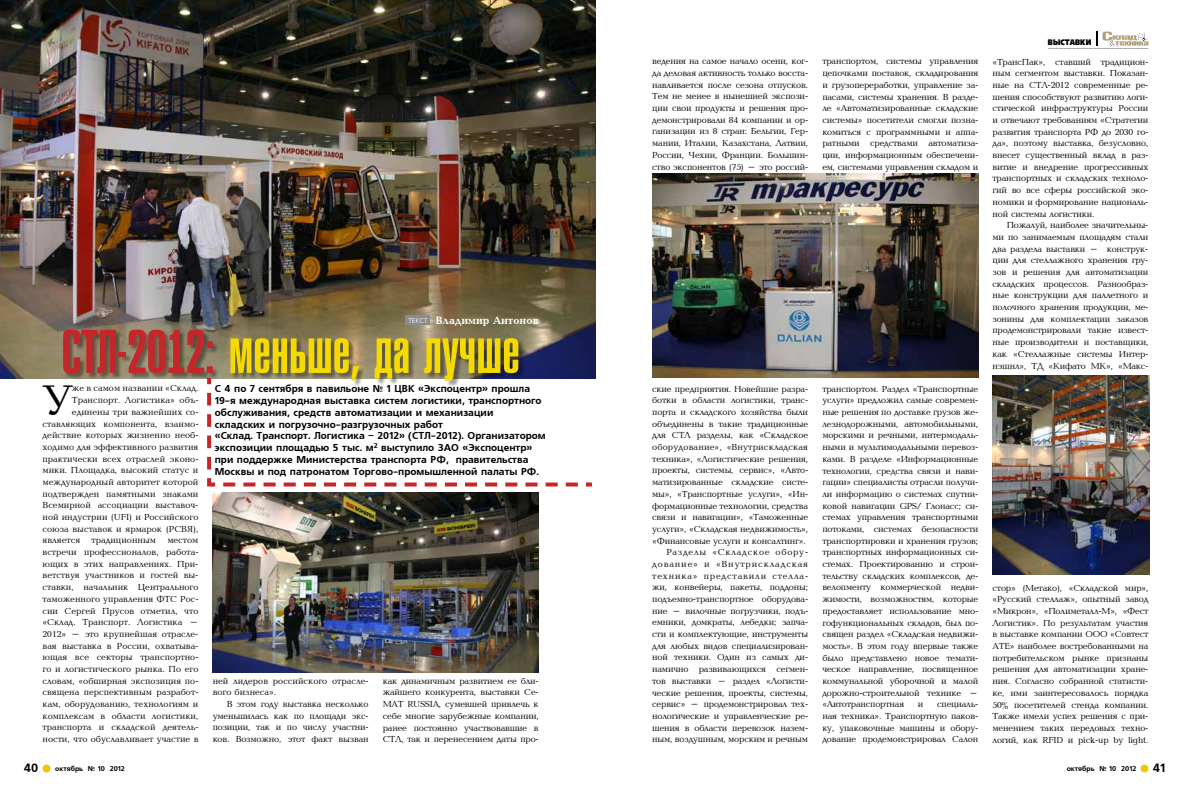
<style>
.page{position:relative;width:1191px;height:800px;background:#fff}
.page>*{position:absolute;margin:0;border:0;box-sizing:border-box;transform-origin:0 0}
.t1{font:56px "Rubrica Xt CTT";color:#f5da00}
.t2{font:43.9px "Baltica CTT";color:#000}
.t3{font:12px "AXP Free Set C Bold";color:#000}
.t4{font:700 11px "Baltica C";color:#fff}
.t5{font:10px/11.8px "AXP Free Set C Bold";color:#000}
.t6{font:9px/11.7px "Baltica CTT";letter-spacing:-.02em;color:#000;text-align:justify}
.t7{font:9px/11.7px "Baltica CTT";color:#000}
.t8{font:8px "Free Set Extra CTT";color:#000;scale:.82 1}
.t9{font:7px "AXP Free Set C Bold";color:#000}
.s1{font-family:"Free Set CTT";font-weight:400;font-size:7px}
.s2{color:#c42629}
</style>
<div class="page">
<div style="left:43px;top:764px;width:7px;height:8px;background:#f1c800;border-radius:50%"></div>
<svg style="left:1048px;top:31px;width:100px;height:18px"></svg>
<div style="left:1140px;top:764px;width:8px;height:8px;background:#f1c800;border-radius:50%"></div>
<img style="left:0;top:0;width:595px;height:378px">
<div style="left:64px;top:330px;width:461px;height:57px;background:#000;opacity:.38"></div>
<div style="left:405px;top:315px;width:25px;height:10px;background:#8b8b8b"></div>
<img style="left:213px;top:492px;width:326px;height:180px">
<img style="left:652px;top:174px;width:326px;height:203px">
<img style="left:992px;top:375px;width:157px;height:199px">
<svg style="left:205px;top:374px;width:391px;height:113px"></svg>
<p class="t4" style="left:408px;top:314px;width:132px"><span class="s1">ТЕКСТ</span> Владимир Антонов</p>
<h1 class="t1" style="left:61px;top:319px;width:460px"><span class="s2">СТЛ-2012:</span> меньше, да лучше</h1>
<p class="t5" style="left:215px;top:383px;width:332px">C 4 по 7 сентября в павильоне № 1 ЦВК «Экспоцентр» прошла 19-я международная выставка систем логистики, транспортного обслуживания, средств автоматизации и механизации складских и погрузочно-разгрузочных работ<br>«Склад. Транспорт. Логистика – 2012» (СТЛ-2012). Организатором экспозиции площадью 5 тыс. м<sup>2</sup> выступило ЗАО «Экспоцентр» при поддержке Министерства транспорта РФ, правительства Москвы и под патронатом Торгово-промышленной палаты РФ.</p>
<h2 class="t2" style="left:43px;top:377px;width:31px">У</h2>
<p class="t7" style="left:72px;top:383px;width:128px">же в самом названии «Склад.</p>
<p class="t7" style="left:72px;top:394px;width:128px">Транспорт. Логистика» объ-</p>
<p class="t7" style="left:72px;top:406px;width:128px">единены три важнейших со-</p>
<p class="t7" style="left:43px;top:418px;width:157px">ставляющих компонента, взаимо-</p>
<p class="t7" style="left:43px;top:429px;width:157px">действие которых жизненно необ-</p>
<p class="t7" style="left:43px;top:441px;width:157px">ходимо для эффективного развития</p>
<p class="t7" style="left:43px;top:453px;width:157px">практически всех отраслей эконо-</p>
<p class="t7" style="left:43px;top:465px;width:157px">мики. Площадка, высокий статус и</p>
<p class="t7" style="left:43px;top:476px;width:157px">международный авторитет которой</p>
<p class="t7" style="left:43px;top:488px;width:157px">подтвержден памятными знаками</p>
<p class="t7" style="left:43px;top:500px;width:157px">Всемирной ассоциации выставоч-</p>
<p class="t7" style="left:43px;top:511px;width:157px">ной индустрии (UFI) и Российского</p>
<p class="t7" style="left:43px;top:523px;width:157px">союза выставок и ярмарок (РСВЯ),</p>
<p class="t7" style="left:43px;top:535px;width:39px">является</p>
<p class="t7" style="left:91px;top:535px;width:66px">традиционным</p>
<p class="t6" style="left:43px;top:535px;width:157px;text-indent:125px">местом встречи профессионалов, работа&shy;ющих в этих направлениях. При&shy;ветствуя участников и гостей вы&shy;ставки, начальник Центрального таможенного управления ФТС Рос&shy;сии Сергей Прусов отметил, что «Склад. Транспорт. Логистика – 2012» – это крупнейшая отрасле&shy;вая выставка в России, охватыва&shy;ющая все секторы транспортно&shy;го и логистического рынка. По его словам, «обширная экспозиция по&shy;священа перспективным разработ&shy;кам, оборудованию, технологиям и комплексам в области логистики, транспорта и складской деятель&shy;ности, что обуславливает участие в</p>
<p class="t6" style="left:383px;top:675px;width:157px">как динамичным развитием ее бли&shy;жайшего конкурента, выставки Се-МАТ RUSSIA, сумевшей привлечь к себе многие зарубежные компании, ранее постоянно участвовавшие в СТЛ, так и перенесением даты про-</p>
<p class="t7" style="left:213px;top:675px;width:157px">ней лидеров российского отрасле&shy;вого бизнеса».</p>
<p class="t6" style="left:213px;top:698px;width:157px;text-indent:14px">В этом году выставка несколько уменьшилась как по площади экс&shy;позиции, так и по числу участни&shy;ков. Возможно, этот факт вызван</p>
<h3 class="t3" style="left:24px;top:761px;width:16px">40</h3>
<p class="t9" style="left:55px;top:764px;width:71px">октябрь № 10 2012</p>
<p class="t6" style="left:652px;top:56px;width:157px">ведения на самое начало осени, ког&shy;да деловая активность только восста&shy;навливается после сезона отпусков.<br>Тем не менее в нынешней экспози&shy;ции свои продукты и решения про&shy;демонстрировали 84 компании и ор&shy;ганизации из 8 стран: Бельгии, Гер&shy;мании, Италии, Казахстана, Латвии, России, Чехии, Франции. Большин&shy;ство экспонентов (75) – это россий-</p>
<p class="t6" style="left:822px;top:56px;width:157px">транспортом, системы управления цепочками поставок, складирования и грузопереработки, управление за&shy;пасами, системы хранения. В разде&shy;ле «Автоматизированные складские системы» посетители смогли позна&shy;комиться с программными и аппа&shy;ратными средствами автоматиза&shy;ции, информационным обеспечени&shy;ем, системами управления складом и</p>
<p class="t6" style="left:652px;top:383px;width:157px;text-align:right">ские предприятия. Новейшие разра&shy;ботки в области логистики, транс&shy;порта и складского хозяйства были объединены в такие традиционные для СТЛ разделы, как «Складское оборудование», «Внутрискладская техника», «Логистические решения, проекты, системы, сервис», «Авто&shy;матизированные складские систе&shy;мы», «Транспортные услуги», «Ин&shy;формационные технологии, средства связи и навигации», «Таможенные услуги», «Складская недвижимость», «Финансовые услуги и консалтинг».<br>Разделы «Складское обору&shy;дование» и «Внутрискладская техника» представили стелла&shy;жи, конвейеры, пакеты, поддоны; подъемно-транспортное оборудова&shy;ние – вилочные погрузчики, подъ&shy;емники, домкраты, лебедки; запча&shy;сти и комплектующие, инструменты для любых видов специализирован&shy;ной техники. Один из самых ди&shy;намично развивающихся сегмен&shy;тов выставки – раздел «Логисти&shy;ческие решения, проекты, системы, сервис» – продемонстрировал тех&shy;нологические и управленческие ре&shy;шения в области перевозок назем&shy;ным, воздушным, морским и речным</p>
<p class="t6" style="left:822px;top:383px;width:157px">транспортом. Раздел «Транспортные услуги» предложил самые современ&shy;ные решения по доставке грузов же&shy;лезнодорожными, автомобильными, морскими и речными, интермодаль&shy;ными и мультимодальными перевоз&shy;ками. В разделе «Информационные технологии, средства связи и нави&shy;гации» специалисты отрасли получи&shy;ли информацию о системах спутни&shy;ковой навигации GPS/ Глонасс; си&shy;стемах управления транспортными потоками, системах безопасности транспортировки и хранения грузов; транспортных информационных си&shy;стемах. Проектированию и строи&shy;тельству складских комплексов, де&shy;велопменту коммерческой недви&shy;жимости, возможностям, которые предоставляет использование мно&shy;гофункциональных складов, был по&shy;священ раздел «Складская недвижи&shy;мость». В этом году впервые также было представлено новое темати&shy;ческое направление, посвященное коммунальной уборочной и малой дорожно-строительной технике – «Автотранспортная</p>
<p class="t6" style="left:822px;top:698px;width:157px;text-indent:115px">специаль&shy;ная техника». Транспортную паков&shy;ку, упаковочные машины и обору&shy;дование продемонстрировал Салон</p>
<p class="t6" style="left:918px;top:698px;width:7px">и</p>
<p class="t8" style="left:1048px;top:38px;width:54px">Выставки</p>
<p class="t6" style="left:992px;top:56px;width:157px">«ТрансПак», ставший традицион&shy;ным сегментом выставки. Показан&shy;ные на СТЛ-2012 современные ре&shy;шения способствуют развитию логи&shy;стической инфраструктуры России и отвечают требованиям «Стратегии развития транспорта РФ до 2030 го&shy;да», поэтому выставка, безусловно, внесет существенный вклад в раз&shy;витие и внедрение прогрессивных транспортных и складских техноло&shy;гий во все сферы российской эко&shy;номики и формирование националь&shy;ной системы логистики.</p>
<p class="t6" style="left:992px;top:220px;width:157px;text-indent:14px">Пожалуй, наиболее значительны&shy;ми по занимаемым площадям стали два раздела выставки – конструк&shy;ции для стеллажного хранения гру&shy;зов и решения для автоматизации складских процессов. Разнообраз&shy;ные конструкции для паллетного и полочного хранения продукции, ме&shy;зонины для комплектации заказов продемонстрировали такие извест&shy;ные производители и поставщики, как «Стеллажные системы Интер&shy;нэшнл», ТД «Кифато МК», «Макс-</p>
<p class="t6" style="left:992px;top:582px;width:157px">стор» (Метако), «Складской мир», «Русский стеллаж», опытный завод «Микрон», «Полиметалл-М», «Фест Логистик». По результатам участия в выставке компании ООО «Совтест АТЕ» наиболее востребованными на потребительском рынке признаны решения для автоматизации хране&shy;ния. Согласно собранной статисти&shy;ке, ими заинтересовалось порядка 50% посетителей стенда компании.<br>Также имели успех решения с при&shy;менением таких передовых техно&shy;логий, как RFID и pick-up by light.</p>
<p class="t9" style="left:1066px;top:764px;width:71px">октябрь № 10 2012</p>
<h3 class="t3" style="left:1152px;top:761px;width:14px">41</h3>
</div>
